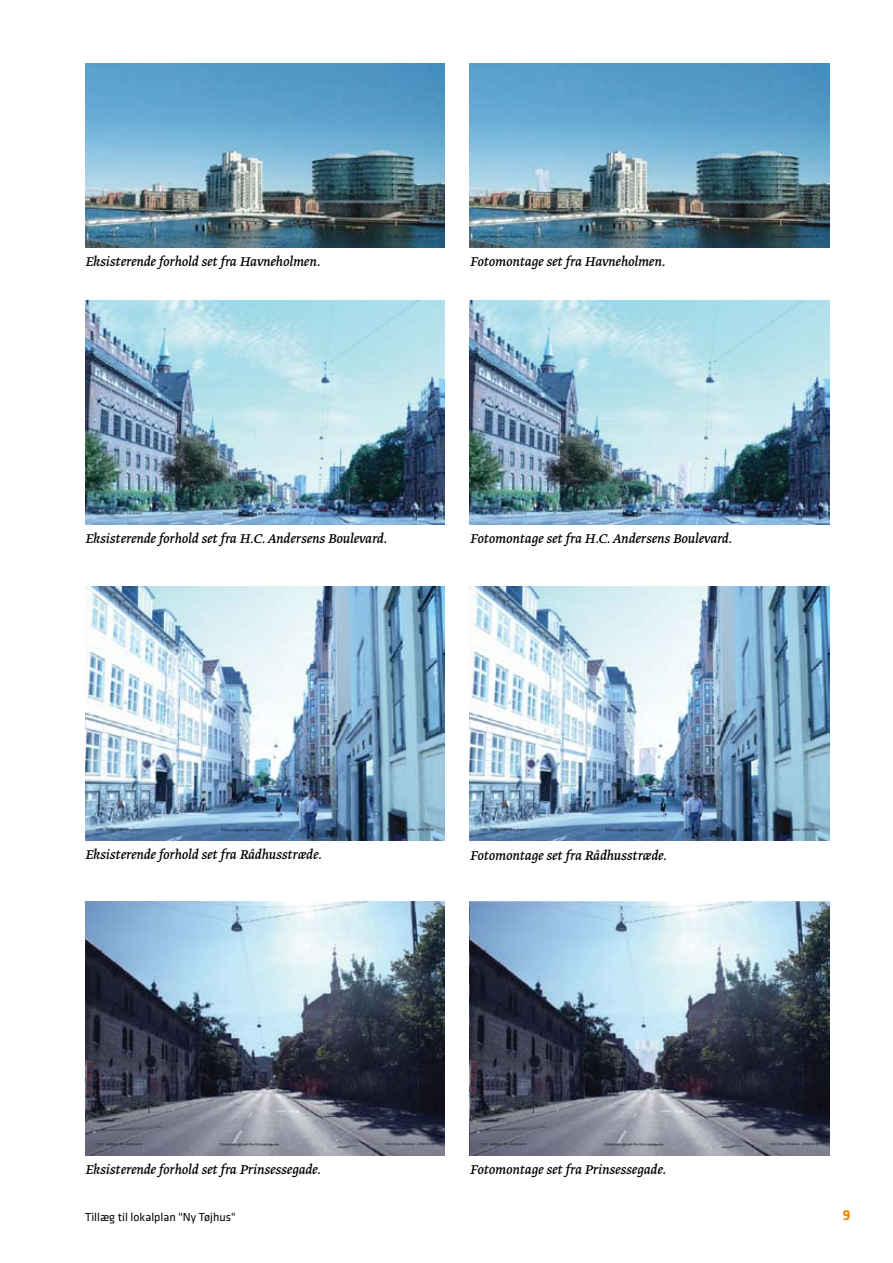
<style>
.page{position:relative;width:893px;height:1263px;background:#fff}
.page>*{position:absolute;margin:0;border:0;box-sizing:border-box;transform-origin:0 0}
.t1{font:italic 15px "Greta Text";letter-spacing:-.005em;color:#000}
.t2{font:700 15px "Klavika";color:#f08a00}
.t3{font:12px "Klavika";color:#000}
</style>
<div class="page">
<img style="left:470px;top:301px;width:359px;height:223px">
<img style="left:85px;top:301px;width:359px;height:224px">
<img style="left:85px;top:587px;width:359px;height:253px">
<img style="left:85px;top:902px;width:359px;height:254px">
<img style="left:85px;top:63px;width:359px;height:184px">
<img style="left:470px;top:63px;width:359px;height:185px">
<img style="left:470px;top:902px;width:359px;height:254px">
<img style="left:470px;top:587px;width:359px;height:254px">
<p class="t1" style="left:85px;top:255px;width:237px">Eksisterende forhold set fra Havneholmen.</p>
<p class="t1" style="left:470px;top:255px;width:197px">Fotomontage set fra Havneholmen.</p>
<p class="t1" style="left:85px;top:533px;width:304px">Eksisterende forhold set fra H.C. Andersens Boulevard.</p>
<p class="t1" style="left:470px;top:532px;width:264px">Fotomontage set fra H.C. Andersens Boulevard.</p>
<p class="t1" style="left:85px;top:848px;width:238px">Eksisterende forhold set fra Rådhusstræde.</p>
<p class="t1" style="left:85px;top:1164px;width:237px">Eksisterende forhold set fra Prinsessegade.</p>
<p class="t1" style="left:470px;top:849px;width:198px">Fotomontage set fra Rådhusstræde.</p>
<p class="t1" style="left:470px;top:1164px;width:198px">Fotomontage set fra Prinsessegade.</p>
<p class="t3" style="left:85px;top:1212px;width:152px">Tillæg til lokalplan "Ny Tøjhus"</p>
<p class="t2" style="left:843px;top:1209px;width:9px">9</p>
</div>
